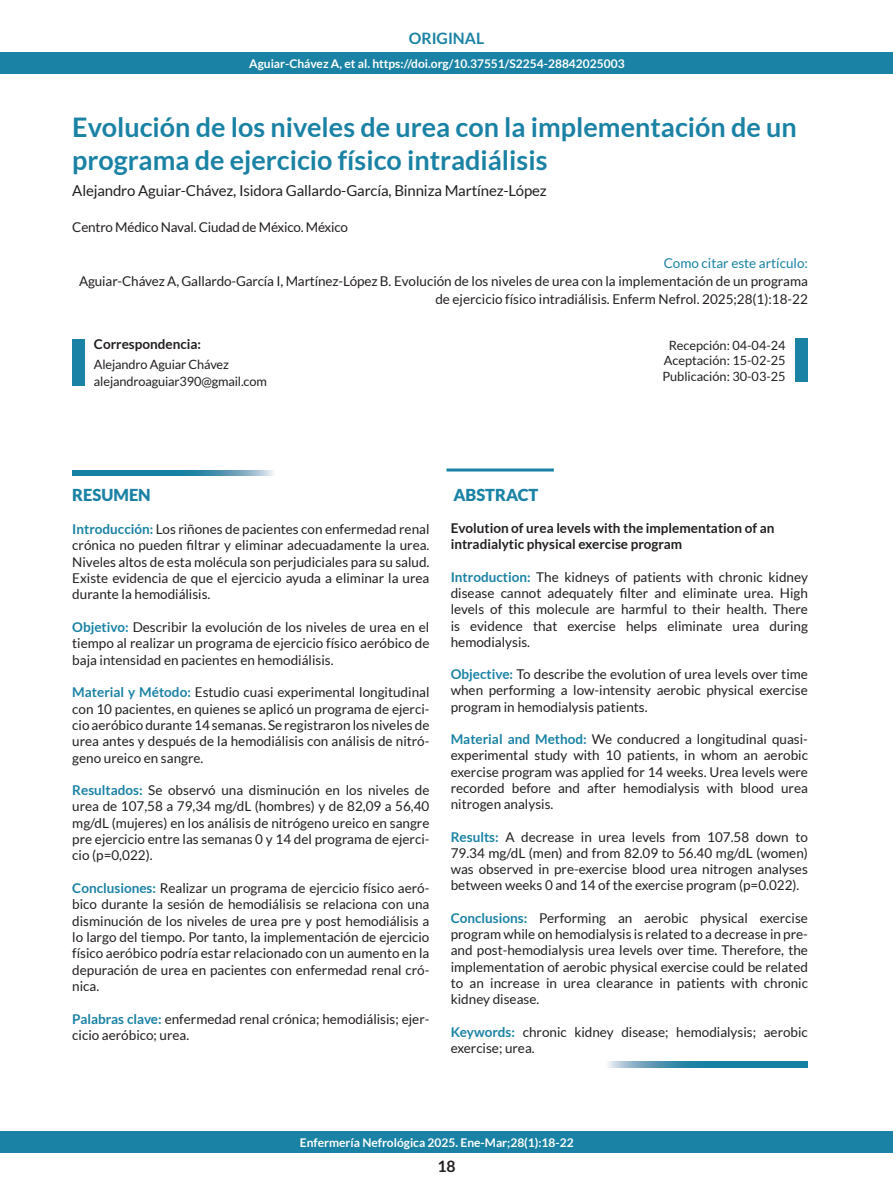
<style>
.page{position:relative;width:893px;height:1191px;background:#fff}
.page>*{position:absolute;margin:0;border:0;box-sizing:border-box;transform-origin:0 0}
.Titular{font:700 27px/33px "Lato";color:#1a82a4}
.LADILLOS_A{font:900 16.5px "Lato";color:#1a82a4}
.t1{font:700 15.75px "Lato";color:#1a82a4}
.t2{font:700 15.75px "Lato";color:#231f20}
.autores{font:15px "Lato";letter-spacing:-.01em;color:#231f20}
.Autores_Título{font:13.5px/16.4px "Lato";color:#231f20;text-align:justify}
.TITULAR_INGLES{font:700 13.5px/16.2px "Lato";color:#231f20}
.autores-2{font:13.5px "Lato";letter-spacing:-.015em;color:#231f20}
.Como_citar{font:13.5px "Lato";color:#1a82a4}
.Recepción{font:12.75px "Lato";letter-spacing:-.01em;color:#231f20}
.t3{font:700 12px "Lato";color:#fff}
.s1{font-weight:700;color:#1a82a4}
</style>
<div class="page">
<div style="left:0;top:52px;width:893px;height:21px;background:#1a82a4"></div>
<div style="left:0;top:1131px;width:893px;height:21px;background:#1a82a4"></div>
<div style="left:72px;top:339px;width:13px;height:47px;background:#1a82a4"></div>
<div style="left:795px;top:338px;width:13px;height:44px;background:#1a82a4"></div>
<svg style="left:72px;top:470px;width:202px;height:5px"></svg>
<hr style="left:446px;top:468px;width:108px;height:3px;background:#1a82a4">
<svg style="left:608px;top:1061px;width:200px;height:6px"></svg>
<p class="t1" style="left:409px;top:29px;width:77px">ORIGINAL</p>
<p class="t3" style="left:249px;top:56px;width:377px">Aguiar-Chávez A, et al. https://doi.org/10.37551/S2254-28842025003</p>
<p class="Titular" style="left:72px;top:110px;width:726px">Evolución de los niveles de urea con la implementación de un programa de ejercicio físico intradiálisis</p>
<p class="autores" style="left:72px;top:182px;width:476px">Alejandro Aguiar-Chávez, Isidora Gallardo-García, Binniza Martínez-López</p>
<p class="autores-2" style="left:72px;top:219px;width:277px">Centro Médico Naval. Ciudad de México. México</p>
<p class="Como_citar" style="left:664px;top:255px;width:146px">Como citar este artículo:</p>
<p class="Autores_Título" style="left:79px;top:272px;width:730px;line-height:18px;text-align:right">Aguiar-Chávez A, Gallardo-García I, Martínez-López B. Evolución de los niveles de urea con la implementación de un programa de ejercicio físico intradiálisis. Enferm Nefrol. 2025;28(1):18-22</p>
<p class="TITULAR_INGLES" style="left:94px;top:336px;width:109px">Correspondencia:</p>
<p class="Recepción" style="left:94px;top:357px;width:137px">Alejandro Aguiar Chávez</p>
<p class="Recepción" style="left:94px;top:374px;width:174px">alejandroaguiar390@gmail.com</p>
<p class="Recepción" style="left:669px;top:338px;width:118px">Recepción: 04-04-24</p>
<p class="Recepción" style="left:664px;top:354px;width:123px">Aceptación: 15-02-25</p>
<p class="Recepción" style="left:662px;top:369px;width:125px">Publicación: 30-03-25</p>
<p class="LADILLOS_A" style="left:72px;top:485px;width:80px">RESUMEN</p>
<p class="Autores_Título" style="left:72px;top:521px;width:359px"><span class="s1">Introducción:</span> Los riñones de pacientes con enfermedad renal crónica no pueden filtrar y eliminar adecuadamente la urea.<br>Niveles altos de esta molécula son perjudiciales para su salud.<br>Existe evidencia de que el ejercicio ayuda a eliminar la urea durante la hemodiálisis.</p>
<p class="Autores_Título" style="left:72px;top:619px;width:359px"><span class="s1">Objetivo:</span> Describir la evolución de los niveles de urea en el tiempo al realizar un programa de ejercicio físico aeróbico de baja intensidad en pacientes en hemodiálisis.</p>
<p class="Autores_Título" style="left:72px;top:684px;width:359px"><span class="s1">Material y Método:</span> Estudio cuasi experimental longitudinal con 10 pacientes, en quienes se aplicó un programa de ejerci&shy;cio aeróbico durante 14 semanas. Se registraron los niveles de urea antes y después de la hemodiálisis con análisis de nitró&shy;geno ureico en sangre.</p>
<p class="Autores_Título" style="left:72px;top:782px;width:359px"><span class="s1">Resultados:</span> Se observó una disminución en los niveles de urea de 107,58 a 79,34 mg/dL (hombres) y de 82,09 a 56,40 mg/dL (mujeres) en los análisis de nitrógeno ureico en sangre pre ejercicio entre las semanas 0 y 14 del programa de ejerci&shy;cio (p=0,022).</p>
<p class="Autores_Título" style="left:72px;top:880px;width:359px"><span class="s1">Conclusiones:</span> Realizar un programa de ejercicio físico aeró&shy;bico durante la sesión de hemodiálisis se relaciona con una disminución de los niveles de urea pre y post hemodiálisis a lo largo del tiempo. Por tanto, la implementación de ejercicio físico aeróbico podría estar relacionado con un aumento en la depuración de urea en pacientes con enfermedad renal cró&shy;nica.</p>
<p class="Autores_Título" style="left:72px;top:1010px;width:359px"><span class="s1">Palabras clave:</span> enfermedad renal crónica; hemodiálisis; ejer&shy;cicio aeróbico; urea.</p>
<p class="LADILLOS_A" style="left:453px;top:485px;width:87px">ABSTRACT</p>
<p class="TITULAR_INGLES" style="left:451px;top:520px;width:325px">Evolution of urea levels with the implementation of an intradialytic physical exercise program</p>
<p class="Autores_Título" style="left:451px;top:569px;width:359px"><span class="s1">Introduction:</span> The kidneys of patients with chronic kidney disease cannot adequately filter and eliminate urea. High levels of this molecule are harmful to their health. There is evidence that exercise helps eliminate urea during hemodialysis.</p>
<p class="Autores_Título" style="left:451px;top:666px;width:359px"><span class="s1">Objective:</span> To describe the evolution of urea levels over time when performing a low-intensity aerobic physical exercise program in hemodialysis patients.</p>
<p class="Autores_Título" style="left:451px;top:731px;width:359px"><span class="s1">Material and Method:</span> We conducred a longitudinal quasi&shy;experimental study with 10 patients, in whom an aerobic exercise program was applied for 14 weeks. Urea levels were recorded before and after hemodialysis with blood urea nitrogen analysis.</p>
<p class="Autores_Título" style="left:451px;top:828px;width:359px"><span class="s1">Results:</span> A decrease in urea levels from 107.58 down to 79.34 mg/dL (men) and from 82.09 to 56.40 mg/dL (women) was observed in pre-exercise blood urea nitrogen analyses between weeks 0 and 14 of the exercise program (p=0.022).</p>
<p class="Autores_Título" style="left:451px;top:909px;width:359px"><span class="s1">Conclusions:</span> Performing an aerobic physical exercise program while on hemodialysis is related to a decrease in pre&shy;and post-hemodialysis urea levels over time. Therefore, the implementation of aerobic physical exercise could be related to an increase in urea clearance in patients with chronic kidney disease.</p>
<p class="Autores_Título" style="left:451px;top:1023px;width:359px"><span class="s1">Keywords:</span> chronic kidney disease; hemodialysis; aerobic exercise; urea.</p>
<p class="t3" style="left:300px;top:1135px;width:275px">Enfermería Nefrológica 2025. Ene-Mar;28(1):18-22</p>
<p class="t2" style="left:437px;top:1157px;width:20px">18</p>
</div>
